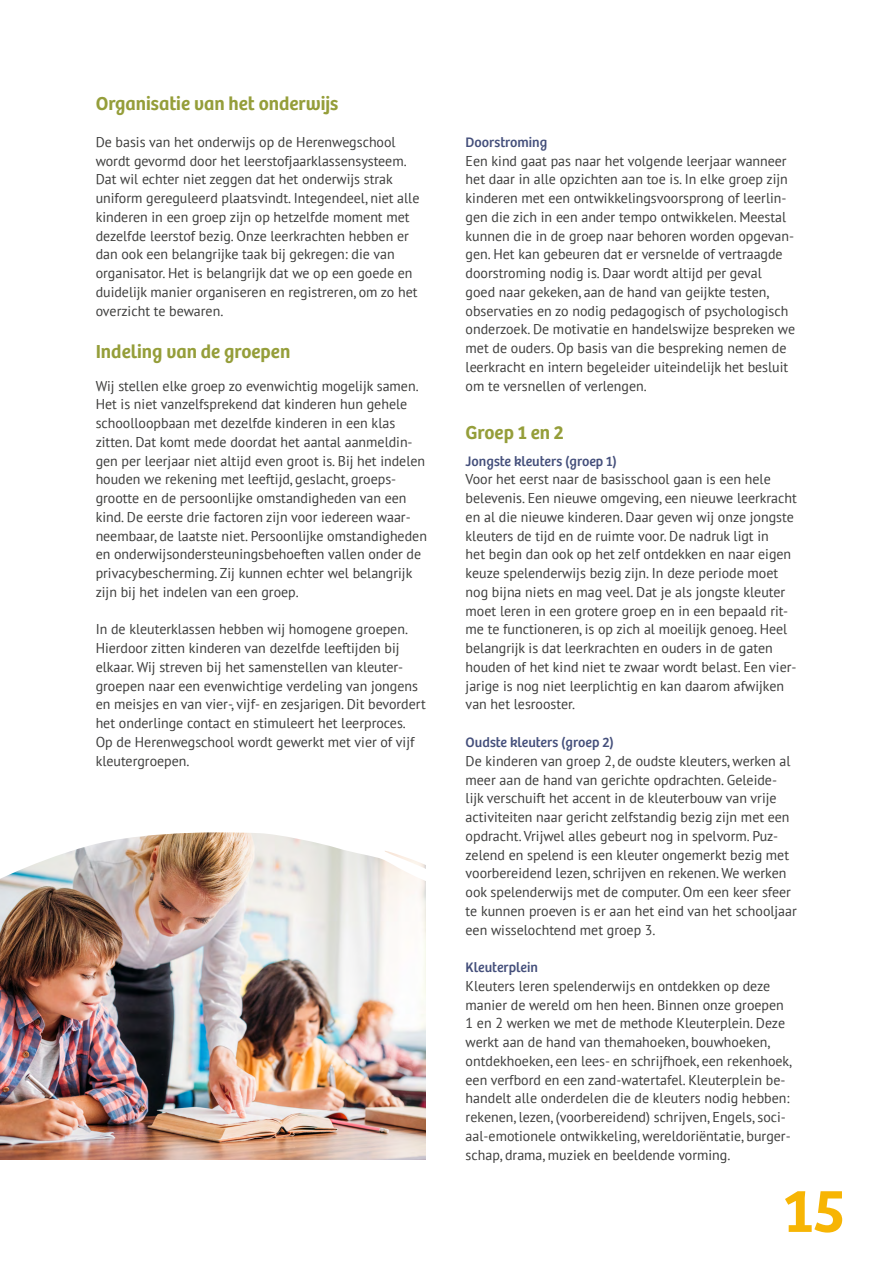
<style>
.page{position:relative;width:893px;height:1263px;background:#fff}
.page>*{position:absolute;margin:0;border:0;box-sizing:border-box;transform-origin:0 0}
.t1{font:600 63.15px "Bree";color:#f7b504}
.t2{font:600 19.5px "Bree";color:#959e3a}
.t3{font:14.25px/18.8px "PT Sans";color:#3c3c3b}
.t4{font:14.25px "Bree";color:#444f7b}
</style>
<div class="page">
<img style="left:0;top:899px;width:425px;height:261px">
<img style="left:0;top:832px;width:426px;height:67px">
<h2 class="t2" style="left:96px;top:88px;width:244px">Organisatie van het onderwijs</h2>
<p class="t3" style="left:96px;top:132px;width:325px">De basis van het onderwijs op de Herenwegschool wordt gevormd door het leerstofjaarklassensysteem.<br>Dat wil echter niet zeggen dat het onderwijs strak uniform gereguleerd plaatsvindt. Integendeel, niet alle kinderen in een groep zijn op hetzelfde moment met dezelfde leerstof bezig. Onze leerkrachten hebben er dan ook een belangrijke taak bij gekregen: die van organisator. Het is belangrijk dat we op een goede en duidelijk manier organiseren en registreren, om zo het overzicht te bewaren.</p>
<h2 class="t2" style="left:96px;top:337px;width:196px">Indeling van de groepen</h2>
<p class="t3" style="left:96px;top:376px;width:333px">Wij stellen elke groep zo evenwichtig mogelijk samen.<br>Het is niet vanzelfsprekend dat kinderen hun gehele schoolloopbaan met dezelfde kinderen in een klas zitten. Dat komt mede doordat het aantal aanmeldin&shy;gen per leerjaar niet altijd even groot is. Bij het indelen houden we rekening met leeftijd, geslacht, groeps&shy;grootte en de persoonlijke omstandigheden van een kind. De eerste drie factoren zijn voor iedereen waar&shy;neembaar, de laatste niet. Persoonlijke omstandigheden en onderwijsondersteuningsbehoeften vallen onder de privacybescherming. Zij kunnen echter wel belangrijk zijn bij het indelen van een groep.</p>
<p class="t3" style="left:96px;top:620px;width:332px">In de kleuterklassen hebben wij homogene groepen.<br>Hierdoor zitten kinderen van dezelfde leeftijden bij elkaar. Wij streven bij het samenstellen van kleuter&shy;groepen naar een evenwichtige verdeling van jongens en meisjes en van vier-, vijf- en zesjarigen. Dit bevordert het onderlinge contact en stimuleert het leerproces.<br>Op de Herenwegschool wordt gewerkt met vier of vijf kleutergroepen.</p>
<p class="t4" style="left:466px;top:131px;width:83px">Doorstroming</p>
<p class="t3" style="left:466px;top:151px;width:331px">Een kind gaat pas naar het volgende leerjaar wanneer het daar in alle opzichten aan toe is. In elke groep zijn kinderen met een ontwikkelingsvoorsprong of leerlin&shy;gen die zich in een ander tempo ontwikkelen. Meestal kunnen die in de groep naar behoren worden opgevan&shy;gen. Het kan gebeuren dat er versnelde of vertraagde doorstroming nodig is. Daar wordt altijd per geval<br>goed naar gekeken, aan de hand van geijkte testen, observaties en zo nodig pedagogisch of psychologisch onderzoek. De motivatie en handelswijze bespreken we met de ouders. Op basis van die bespreking nemen de leerkracht en intern begeleider uiteindelijk het besluit om te versnellen of verlengen.</p>
<h2 class="t2" style="left:466px;top:417px;width:100px">Groep 1 en 2</h2>
<p class="t4" style="left:466px;top:450px;width:153px">Jongste kleuters (groep 1)</p>
<p class="t3" style="left:466px;top:470px;width:333px">Voor het eerst naar de basisschool gaan is een hele belevenis. Een nieuwe omgeving, een nieuwe leerkracht en al die nieuwe kinderen. Daar geven wij onze jongste kleuters de tijd en de ruimte voor. De nadruk ligt in<br>het begin dan ook op het zelf ontdekken en naar eigen keuze spelenderwijs bezig zijn. In deze periode moet nog bijna niets en mag veel. Dat je als jongste kleuter moet leren in een grotere groep en in een bepaald rit&shy;me te functioneren, is op zich al moeilijk genoeg. Heel belangrijk is dat leerkrachten en ouders in de gaten houden of het kind niet te zwaar wordt belast. Een vier&shy;jarige is nog niet leerplichtig en kan daarom afwijken van het lesrooster.</p>
<p class="t4" style="left:466px;top:731px;width:150px">Oudste kleuters (groep 2)</p>
<p class="t3" style="left:466px;top:751px;width:333px">De kinderen van groep 2, de oudste kleuters, werken al meer aan de hand van gerichte opdrachten. Geleide&shy;lijk verschuift het accent in de kleuterbouw van vrije activiteiten naar gericht zelfstandig bezig zijn met een opdracht. Vrijwel alles gebeurt nog in spelvorm. Puz&shy;zelend en spelend is een kleuter ongemerkt bezig met voorbereidend lezen, schrijven en rekenen. We werken ook spelenderwijs met de computer. Om een keer sfeer te kunnen proeven is er aan het eind van het schooljaar een wisselochtend met groep 3.</p>
<p class="t4" style="left:466px;top:956px;width:74px">Kleuterplein</p>
<p class="t3" style="left:466px;top:976px;width:328px">Kleuters leren spelenderwijs en ontdekken op deze manier de wereld om hen heen. Binnen onze groepen 1 en 2 werken we met de methode Kleuterplein. Deze werkt aan de hand van themahoeken, bouwhoeken, ontdekhoeken, een lees- en schrijfhoek, een rekenhoek, een verfbord en een zand-watertafel. Kleuterplein be&shy;handelt alle onderdelen die de kleuters nodig hebben: rekenen, lezen, (voorbereidend) schrijven, Engels, soci&shy;aal-emotionele ontwikkeling, wereldoriëntatie, burger&shy;schap, drama, muziek en beeldende vorming.</p>
<h1 class="t1" style="left:783px;top:1162px;width:64px">15</h1>
</div>
